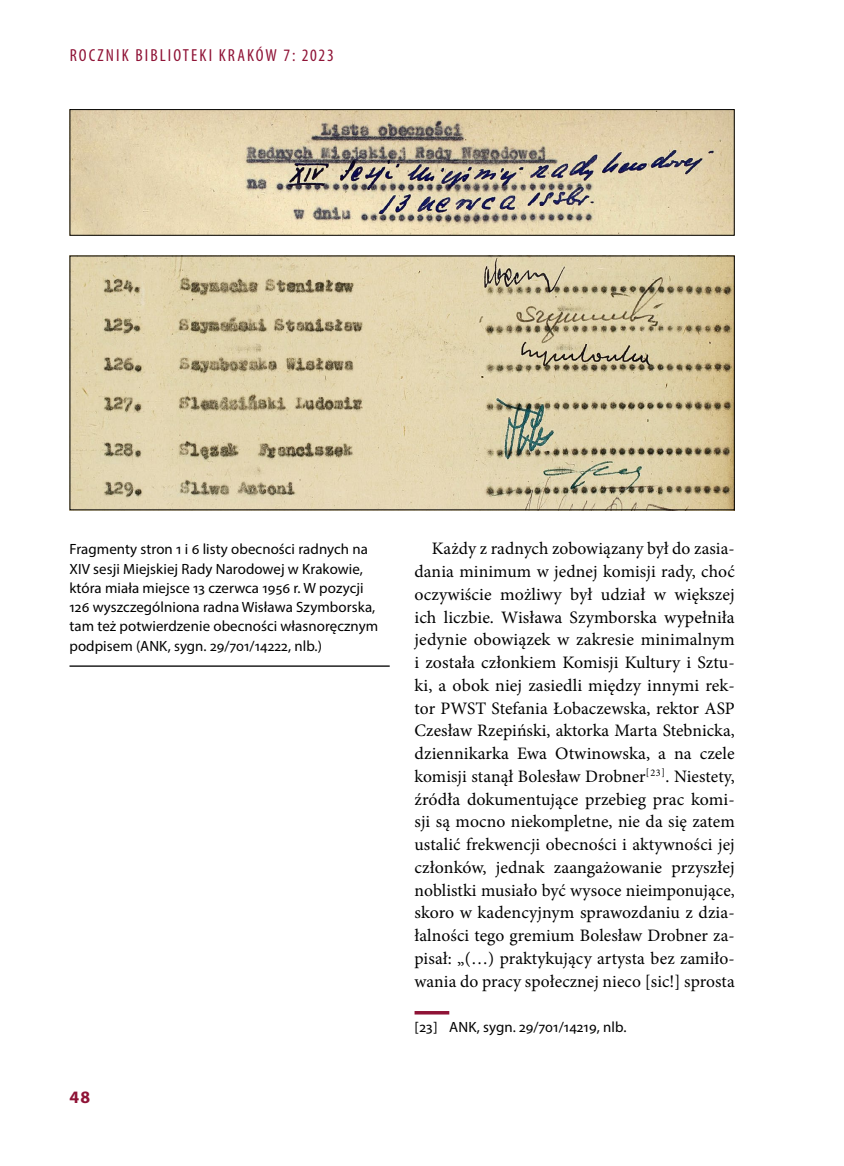
<style>
.page{position:relative;width:844px;height:1166px;background:#fff}
.page>*{position:absolute;margin:0;border:0;box-sizing:border-box;transform-origin:0 0}
.t1{font:17.5px/22.8px "Minion Pro";letter-spacing:.005em;color:#000;text-align:justify}
.t2{font:condensed 17.5px "Myriad Pro";letter-spacing:.12em;color:#8f1336}
.t3{font:700 17.5px "Myriad Pro";color:#8f1336}
.t4{font:14.88px/19.2px "Myriad Pro";letter-spacing:.005em;color:#000}
</style>
<div class="page">
<hr style="left:414px;top:1011px;width:35px;height:3px;background:#8f1336">
<img style="left:71px;top:111px;width:661px;height:123px">
<div style="left:69px;top:109px;width:665px;height:127px;border:1px solid #000"></div>
<img style="left:71px;top:257px;width:661px;height:251px">
<hr style="left:69px;top:665px;width:320px;height:2px;background:#000">
<p class="t2" style="left:70px;top:45px;width:266px">ROCZNIK BIBLIOTEKI KR AKÓW 7: 2023</p>
<p class="t4" style="left:69px;top:539px;width:310px">Fragmenty stron 1 i 6 listy obecności radnych na XIV sesji Miejskiej Rady Narodowej w Krakowie, która miała miejsce 13 czerwca 1956 r. W pozycji 126 wyszczególniona radna Wisława Szymborska, tam też potwierdzenie obecności własnoręcznym podpisem (ANK, sygn. 29/701/14222, nlb.)</p>
<p class="t3" style="left:69px;top:1086px;width:22px">48</p>
<p class="t1" style="left:414px;top:537px;width:322px;text-indent:17px">Każdy z radnych zobowiązany był do zasia&shy;dania minimum w jednej komisji rady, choć oczywiście możliwy był udział w większej ich liczbie. Wisława Szymborska wypełniła jedynie obowiązek w zakresie minimalnym i została członkiem Komisji Kultury i Sztu&shy;ki, a obok niej zasiedli między innymi rek&shy;tor PWST Stefania Łobaczewska, rektor ASP Czesław Rzepiński, aktorka Marta Stebnicka, dziennikarka Ewa Otwinowska, a na czele komisji stanął Bolesław Drobner<sup>[23]</sup>. Niestety, źródła dokumentujące przebieg prac komi&shy;sji są mocno niekompletne, nie da się zatem ustalić frekwencji obecności i aktywności jej członków, jednak zaangażowanie przyszłej noblistki musiało być wysoce nieimponujące, skoro w kadencyjnym sprawozdaniu z dzia&shy;łalności tego gremium Bolesław Drobner za&shy;pisał: „(…) praktykujący artysta bez zamiło&shy;wania do pracy społecznej nieco [sic!] sprosta</p>
<p class="t4" style="left:414px;top:1017px;width:212px">[23] ANK, sygn. 29/701/14219, nlb.</p>
</div>
